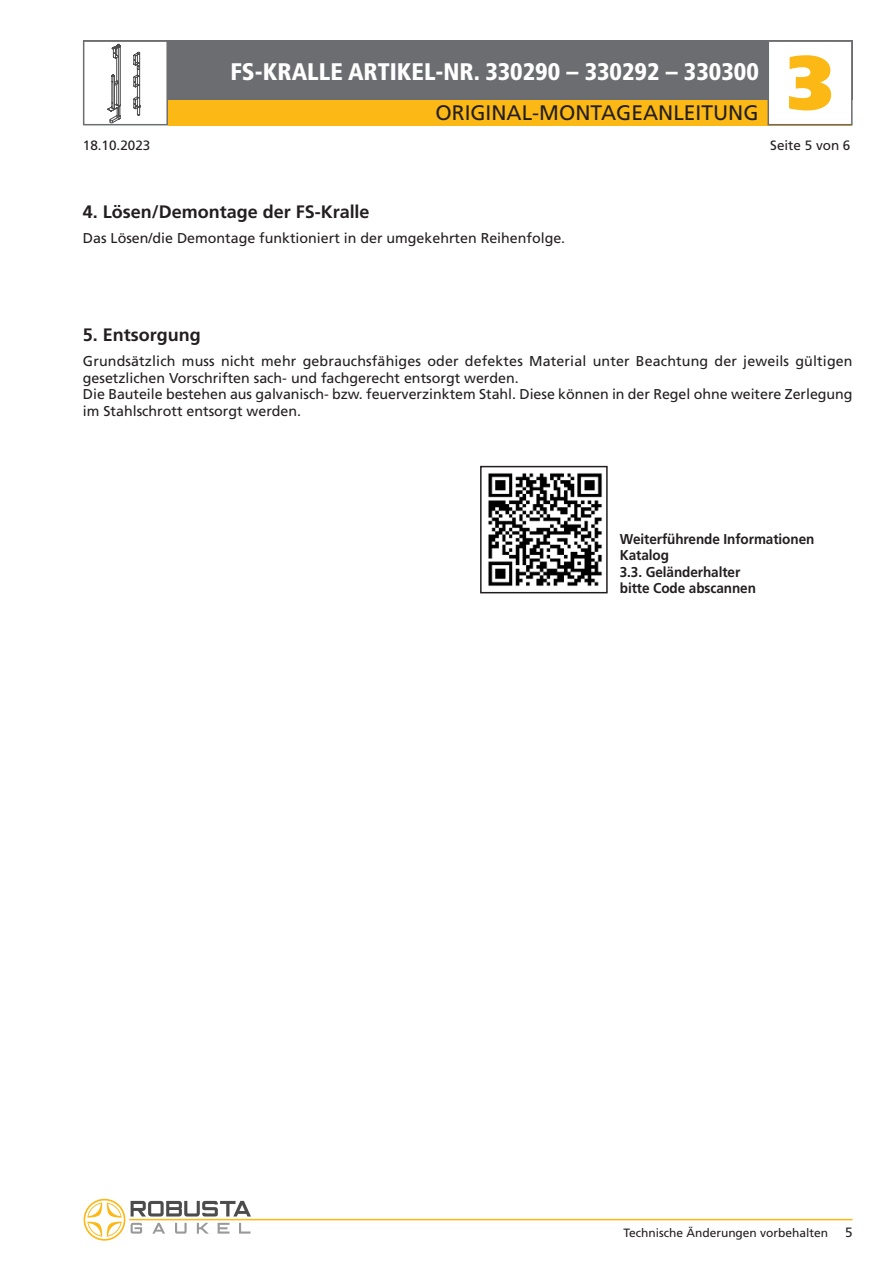
<style>
.page{position:relative;width:893px;height:1263px;background:#fff}
.page>*{position:absolute;margin:0;border:0;box-sizing:border-box;transform-origin:0 0}
.t1{font:900 76.5px "Frutiger";color:#fcb814}
.t2{font:900 condensed 24px "Frutiger";color:#fff}
.t3{font:21px "Frutiger";color:#231f20}
.t4{font:700 18px "Frutiger";color:#231f20}
.t5{font:14.25px/16.5px "Frutiger";color:#231f20}
.t6{font:700 14.25px/16.5px "Frutiger";letter-spacing:-.005em;color:#231f20;scale:.95 1}
.t7{font:13.5px "Frutiger";color:#231f20}
.t8{font:12px "Frutiger";color:#231f20}
</style>
<div class="page">
<svg style="left:131px;top:1201px;width:120px;height:15px"></svg>
<svg style="left:152px;top:1223px;width:13px;height:10px"></svg>
<svg style="left:175px;top:1223px;width:12px;height:10px"></svg>
<svg style="left:218px;top:1223px;width:11px;height:10px"></svg>
<svg style="left:239px;top:1223px;width:12px;height:10px"></svg>
<svg style="left:131px;top:1223px;width:11px;height:10px"></svg>
<svg style="left:197px;top:1223px;width:11px;height:10px"></svg>
<svg style="left:84px;top:1199px;width:41px;height:41px"></svg>
<hr style="left:129px;top:1219px;width:724px;height:1px;background:#fcb814">
<div style="left:83px;top:40px;width:769px;height:60px;background:#6c6d70"></div>
<div style="left:168px;top:100px;width:684px;height:25px;background:#fcb814"></div>
<div style="left:84px;top:42px;width:82px;height:82px;background:#fff"></div>
<svg style="left:108px;top:44px;width:13px;height:78px"></svg>
<svg style="left:133px;top:52px;width:8px;height:63px"></svg>
<div style="left:83px;top:40px;width:85px;height:85px;border:2px solid #6c6d70"></div>
<div style="left:769px;top:42px;width:82px;height:82px;background:#fff"></div>
<div style="left:767px;top:40px;width:86px;height:85px;border:2px solid #6c6d70"></div>
<img style="left:488px;top:473px;width:114px;height:113px">
<div style="left:480px;top:466px;width:128px;height:127px;border:2px solid #231f20"></div>
<h2 class="t2" style="left:230px;top:62px;width:530px">FS-KRALLE ARTIKEL-NR. 330290 – 330292 – 330300</h2>
<h3 class="t3" style="left:436px;top:104px;width:324px">ORIGINAL-MONTAGEANLEITUNG</h3>
<h1 class="t1" style="left:787px;top:52px;width:47px">3</h1>
<p class="t7" style="left:83px;top:140px;width:69px">18.10.2023</p>
<p class="t7" style="left:770px;top:140px;width:82px">Seite 5 von 6</p>
<p class="t4" style="left:83px;top:204px;width:288px">4. Lösen/Demontage der FS-Kralle</p>
<p class="t5" style="left:83px;top:231px;width:484px">Das Lösen/die Demontage funktioniert in der umgekehrten Reihenfolge.</p>
<p class="t4" style="left:83px;top:328px;width:119px">5. Entsorgung</p>
<p class="t5" style="left:83px;top:354px;width:771px">Grundsätzlich muss nicht mehr gebrauchsfähiges oder defektes Material unter Beachtung der jeweils gültigen gesetzlichen Vorschriften sach- und fachgerecht entsorgt werden.<br>Die Bauteile bestehen aus galvanisch- bzw. feuerverzinktem Stahl. Diese können in der Regel ohne weitere Zerlegung im Stahlschrott entsorgt werden.</p>
<p class="t6" style="left:620px;top:531px;width:206px">Weiterführende Informationen<br>Katalog<br>3.3. Geländerhalter<br>bitte Code abscannen</p>
<p class="t8" style="left:623px;top:1228px;width:206px">Technische Änderungen vorbehalten</p>
<p class="t7" style="left:845px;top:1227px;width:9px">5</p>
</div>
